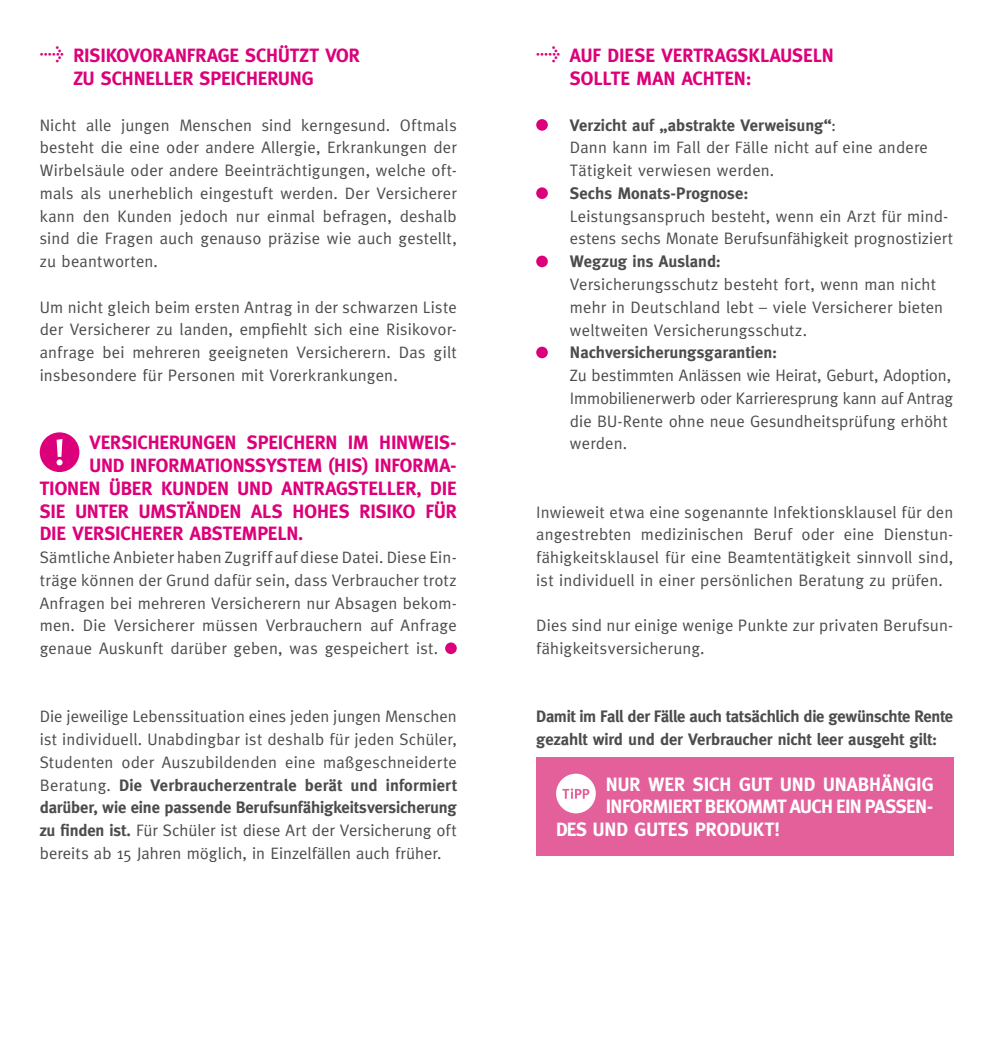
<style>
.page{position:relative;width:993px;height:1042px;background:#fff}
.page>*{position:absolute;margin:0;border:0;box-sizing:border-box;transform-origin:0 0}
.t1{font:700 19.25px/22.8px "Meta";letter-spacing:-.005em;color:#dc007a}
.t2{font:700 19.25px "Meta";letter-spacing:-.005em;color:#fff}
.t3{font:700 19.25px "Meta";letter-spacing:-.03em;color:#fff}
.t4{font:16.62px/22.8px "Meta";letter-spacing:.01em;color:#4c4c4e;text-align:justify}
.t5{font:700 16.62px/22.8px "Meta";letter-spacing:-.005em;color:#4c4c4e}
.s1{font-family:"Meta Normal Italic Expert";font-weight:400;font-size:28px}
.s2{font-weight:700}
</style>
<div class="page">
<div style="left:445px;top:642px;width:11px;height:12px;background:#dc007a;border-radius:50%"></div>
<div style="left:536px;top:119px;width:11px;height:12px;background:#dc007a;border-radius:50%"></div>
<div style="left:536px;top:187px;width:11px;height:12px;background:#dc007a;border-radius:50%"></div>
<div style="left:536px;top:256px;width:11px;height:11px;background:#dc007a;border-radius:50%"></div>
<div style="left:536px;top:347px;width:11px;height:11px;background:#dc007a;border-radius:50%"></div>
<svg style="left:40px;top:432px;width:39px;height:40px"></svg>
<div style="left:536px;top:757px;width:416px;height:99px;background:#e3609b"></div>
<svg style="left:556px;top:773px;width:39px;height:40px"></svg>
<p class="t1" style="left:73px;top:44px;width:288px;text-indent:-34px"><span class="s1">t</span> RISIKOVORANFRAGE SCHÜTZT VOR<br>ZU SCHNELLER SPEICHERUNG</p>
<p class="t4" style="left:40px;top:113px;width:418px">Nicht alle jungen Menschen sind kerngesund. Oftmals besteht die eine oder andere Allergie, Erkrankungen der Wirbelsäule oder andere Beeinträchtigungen, welche oft&shy;mals als unerheblich eingestuft werden. Der Versicherer kann den Kunden jedoch nur einmal befragen, deshalb sind die Fragen auch genauso präzise wie auch gestellt, zu beantworten.</p>
<p class="t4" style="left:40px;top:295px;width:418px">Um nicht gleich beim ersten Antrag in der schwarzen Liste der Versicherer zu landen, empfiehlt sich eine Risikovor&shy;anfrage bei mehreren geeigneten Versicherern. Das gilt insbesondere für Personen mit Vorerkrankungen.</p>
<p class="t1" style="left:89px;top:431px;width:369px">VERSICHERUNGEN SPEICHERN IM HINWEIS-</p>
<p class="t1" style="left:89px;top:454px;width:369px">UND INFORMATIONSSYSTEM (HIS) INFORMA-</p>
<p class="t1" style="left:40px;top:477px;width:418px">TIONEN ÜBER KUNDEN UND ANTRAGSTELLER, DIE</p>
<p class="t1" style="left:40px;top:499px;width:418px">SIE UNTER UMSTÄNDEN ALS HOHES RISIKO FÜR</p>
<p class="t1" style="left:40px;top:522px;width:265px">DIE VERSICHERER ABSTEMPELN.</p>
<p class="t4" style="left:40px;top:546px;width:418px">Sämtliche Anbieter haben Zugriff auf diese Datei. Diese Ein&shy;träge können der Grund dafür sein, dass Verbraucher trotz Anfragen bei mehreren Versicherern nur Absagen bekom&shy;men. Die Versicherer müssen Verbrauchern auf Anfrage genaue Auskunft darüber geben, was gespeichert ist.</p>
<p class="t4" style="left:40px;top:705px;width:418px">Die jeweilige Lebenssituation eines jeden jungen Menschen ist individuell. Unabdingbar ist deshalb für jeden Schüler, Studenten oder Auszubildenden eine maßgeschneiderte Beratung. <span class="s2">Die Verbraucherzentrale berät und informiert darüber, wie eine passende Berufsunfähigkeitsversicherung zu finden ist.</span> Für Schüler ist diese Art der Versicherung oft bereits ab 15 Jahren möglich, in Einzelfällen auch früher.</p>
<p class="t1" style="left:569px;top:44px;width:265px;text-indent:-34px"><span class="s1">t</span> AUF DIESE VERTRAGSKLAUSELN<br>SOLLTE MAN ACHTEN:</p>
<p class="t4" style="left:569px;top:113px;width:359px;text-align:left"><span class="s2">Verzicht auf „abstrakte Verweisung“</span>:<br>Dann kann im Fall der Fälle nicht auf eine andere<br>Tätigkeit verwiesen werden.</p>
<p class="t5" style="left:569px;top:182px;width:180px">Sechs Monats-Prognose:</p>
<p class="t4" style="left:569px;top:204px;width:384px">Leistungsanspruch besteht, wenn ein Arzt für mind&shy;estens sechs Monate Berufsunfähigkeit prognostiziert</p>
<p class="t5" style="left:569px;top:250px;width:152px">Wegzug ins Ausland:</p>
<p class="t4" style="left:569px;top:273px;width:374px;text-align:left">Versicherungsschutz besteht fort, wenn man nicht mehr in Deutschland lebt – viele Versicherer bieten weltweiten Versicherungsschutz.</p>
<p class="t5" style="left:569px;top:341px;width:208px">Nachversicherungsgarantien:</p>
<p class="t4" style="left:569px;top:364px;width:384px;text-align:left">Zu bestimmten Anlässen wie Heirat, Geburt, Adoption, Immobilienerwerb oder Karrieresprung kann auf Antrag die BU-Rente ohne neue Gesundheitsprüfung erhöht werden.</p>
<p class="t4" style="left:536px;top:500px;width:418px">Inwieweit etwa eine sogenannte Infektionsklausel für den angestrebten medizinischen Beruf oder eine Dienstun&shy;fähigkeitsklausel für eine Beamtentätigkeit sinnvoll sind, ist individuell in einer persönlichen Beratung zu prüfen.</p>
<p class="t4" style="left:536px;top:614px;width:418px">Dies sind nur einige wenige Punkte zur privaten Berufsun&shy;fähigkeitsversicherung.</p>
<p class="t5" style="left:536px;top:705px;width:418px">Damit im Fall der Fälle auch tatsächlich die gewünschte Rente gezahlt wird und der Verbraucher nicht leer ausgeht gilt:</p>
<p class="t2" style="left:605px;top:773px;width:329px">NUR WER SICH GUT UND UNABHÄNGIG</p>
<p class="t3" style="left:605px;top:795px;width:329px">INFORMIERT BEKOMMT AUCH EIN PASSEN-</p>
<p class="t2" style="left:556px;top:818px;width:225px">DES UND GUTES PRODUKT!</p>
</div>
